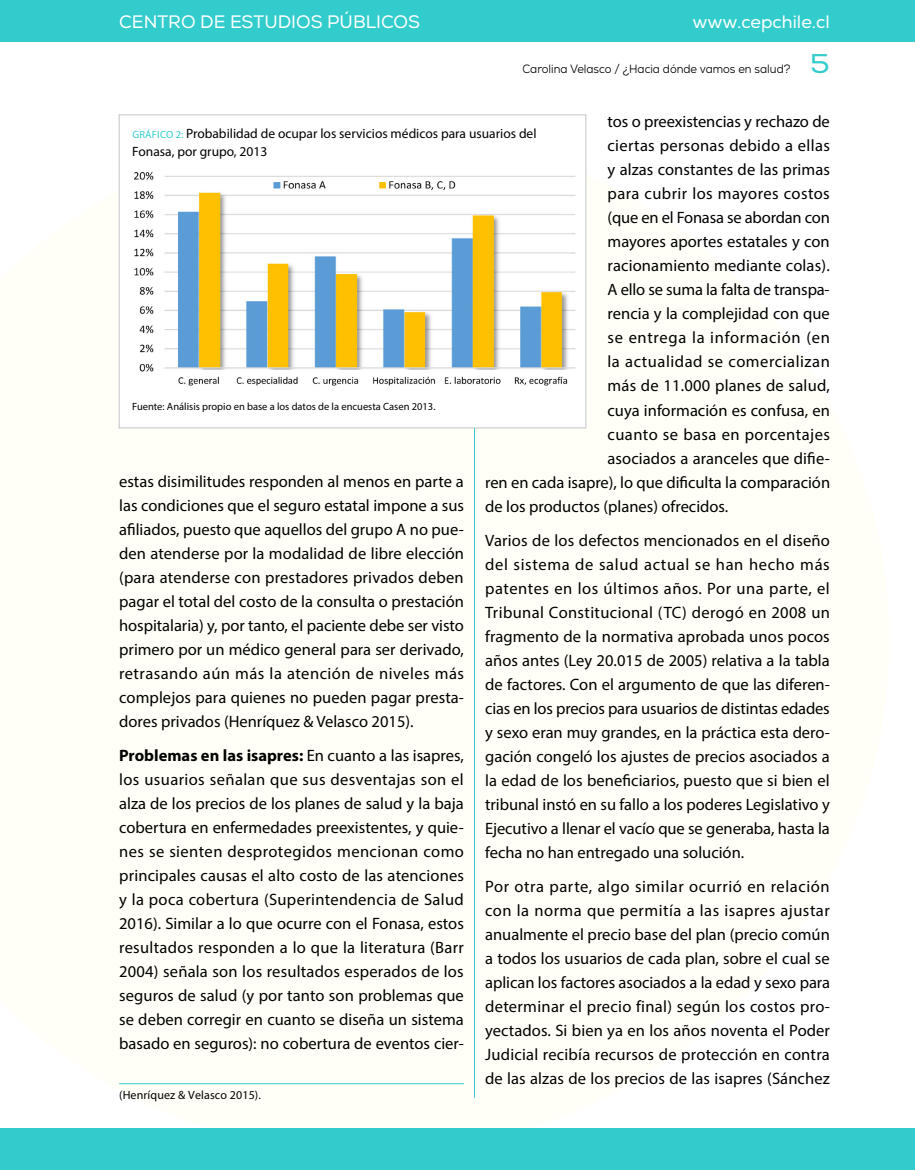
<style>
.page{position:relative;width:915px;height:1170px;background:#fff}
.page>*{position:absolute;margin:0;border:0;box-sizing:border-box;transform-origin:0 0}
.t1{font:27px "Nexa";color:#3cc;scale:1.1 1}
.t2{font:18px "Nexa";color:#fff}
.t3{font:16.5px/24px "Myriad Pro";color:#000;text-align:justify}
.t4{font:16.5px "Myriad Pro";letter-spacing:.02em;color:#000}
.t5{font:16.5px "Myriad Pro";letter-spacing:.035em;color:#000}
.t6{font:16.5px "Myriad Pro";letter-spacing:.025em;color:#000}
.t7{font:16.5px "Myriad Pro";letter-spacing:.045em;color:#000}
.t8{font:16.5px "Myriad Pro";letter-spacing:.03em;color:#000}
.t9{font:13.5px/18px "Myriad Pro";color:#000}
.t10{font:12px "Nexa";color:#000;scale:.93 1}
.t11{font:12px "Myriad Pro";letter-spacing:.01em;color:#000}
.t12{font:10.5px "Myriad Pro";color:#000}
.t13{font:10.5px "Myriad Pro";color:#3cc}
.s1{font-size:10.5px;color:#3cc}
.s2{font-weight:700}
</style>
<div class="page">
<hr style="left:474px;top:115px;width:1px;height:982px;background:#3cc">
<div style="left:0;top:0;width:914px;height:41px;background:#3cc"></div>
<div style="left:0;top:1128px;width:914px;height:41px;background:#3cc"></div>
<div style="left:119px;top:115px;width:466px;height:313px;background:#fff"></div>
<img style="left:134px;top:171px;width:442px;height:215px">
<div style="left:119px;top:114px;width:467px;height:314px;border:1px solid #c2c4c6"></div>
<hr style="left:119px;top:1083px;width:344px;height:1px;background:#3cc">
<p class="t2" style="left:119px;top:11px;width:302px">CENTRO DE ESTUDIOS PÚBLICOS</p>
<p class="t2" style="left:692px;top:11px;width:139px">www.cepchile.cl</p>
<p class="t10" style="left:522px;top:62px;width:289px">Carolina Velasco / ¿Hacia dónde vamos en salud?</p>
<h1 class="t1" style="left:810px;top:47px;width:19px">5</h1>
<p class="t3" style="left:607px;top:109px;width:224px">tos o preexistencias y rechazo de</p>
<p class="t4" style="left:607px;top:135px;width:224px">ciertas personas debido a ellas</p>
<p class="t3" style="left:607px;top:157px;width:224px">y alzas constantes de las primas</p>
<p class="t6" style="left:607px;top:183px;width:224px">para cubrir los mayores costos</p>
<p class="t3" style="left:607px;top:205px;width:224px">(que en el Fonasa se abordan con</p>
<p class="t3" style="left:607px;top:229px;width:224px">mayores aportes estatales y con</p>
<p class="t3" style="left:607px;top:253px;width:224px">racionamiento mediante colas).</p>
<p class="t3" style="left:607px;top:277px;width:223px">A ello se suma la falta de transpa-</p>
<p class="t3" style="left:607px;top:301px;width:224px">rencia y la complejidad con que</p>
<p class="t7" style="left:607px;top:328px;width:224px">se entrega la información (en</p>
<p class="t5" style="left:607px;top:352px;width:224px">la actualidad se comercializan</p>
<p class="t3" style="left:607px;top:373px;width:224px">más de 11.000 planes de salud,</p>
<p class="t3" style="left:607px;top:397px;width:224px">cuya información es confusa, en</p>
<p class="t8" style="left:607px;top:424px;width:224px">cuanto se basa en porcentajes</p>
<p class="t3" style="left:607px;top:445px;width:224px">asociados a aranceles que difie-</p>
<p class="t3" style="left:485px;top:469px;width:346px">ren en cada isapre), lo que dificulta la comparación</p>
<p class="t3" style="left:485px;top:494px;width:245px">de los productos (planes) ofrecidos.</p>
<p class="t3" style="left:485px;top:528px;width:346px">Varios de los defectos mencionados en el diseño del sistema de salud actual se han hecho más patentes en los últimos años. Por una parte, el Tribunal Constitucional (TC) derogó en 2008 un fragmento de la normativa aprobada unos pocos años antes (Ley 20.015 de 2005) relativa a la tabla de factores. Con el argumento de que las diferen&shy;cias en los precios para usuarios de distintas edades y sexo eran muy grandes, en la práctica esta dero&shy;gación congeló los ajustes de precios asociados a la edad de los beneficiarios, puesto que si bien el tribunal instó en su fallo a los poderes Legislativo y Ejecutivo a llenar el vacío que se generaba, hasta la fecha no han entregado una solución.</p>
<p class="t3" style="left:485px;top:874px;width:346px">Por otra parte, algo similar ocurrió en relación con la norma que permitía a las isapres ajustar anualmente el precio base del plan (precio común a todos los usuarios de cada plan, sobre el cual se aplican los factores asociados a la edad y sexo para determinar el precio final) según los costos pro&shy;yectados. Si bien ya en los años noventa el Poder Judicial recibía recursos de protección en contra de las alzas de los precios de las isapres (Sánchez</p>
<p class="t9" style="left:132px;top:124px;width:405px;text-indent:43px"><span class="s1">2:</span> Probabilidad de ocupar los servicios médicos para usuarios del<br>Fonasa, por grupo, 2013</p>
<p class="t13" style="left:132px;top:128px;width:26px">Gráfico</p>
<p class="t12" style="left:132px;top:400px;width:304px">Fuente: Análisis propio en base a los datos de la encuesta Casen 2013.</p>
<p class="t3" style="left:119px;top:469px;width:346px">estas disimilitudes responden al menos en parte a las condiciones que el seguro estatal impone a sus afiliados, puesto que aquellos del grupo A no pue&shy;den atenderse por la modalidad de libre elección (para atenderse con prestadores privados deben pagar el total del costo de la consulta o prestación hospitalaria) y, por tanto, el paciente debe ser visto primero por un médico general para ser derivado, retrasando aún más la atención de niveles más complejos para quienes no pueden pagar presta&shy;dores privados (Henríquez &amp; Velasco 2015).</p>
<p class="t3" style="left:119px;top:743px;width:346px"><span class="s2">Problemas en las isapres:</span> En cuanto a las isapres, los usuarios señalan que sus desventajas son el alza de los precios de los planes de salud y la baja cobertura en enfermedades preexistentes, y quie&shy;nes se sienten desprotegidos mencionan como principales causas el alto costo de las atenciones y la poca cobertura (Superintendencia de Salud 2016). Similar a lo que ocurre con el Fonasa, estos resultados responden a lo que la literatura (Barr 2004) señala son los resultados esperados de los seguros de salud (y por tanto son problemas que se deben corregir en cuanto se diseña un sistema basado en seguros): no cobertura de eventos cier-</p>
<p class="t11" style="left:119px;top:1087px;width:143px">(Henríquez &amp; Velasco 2015).</p>
</div>
